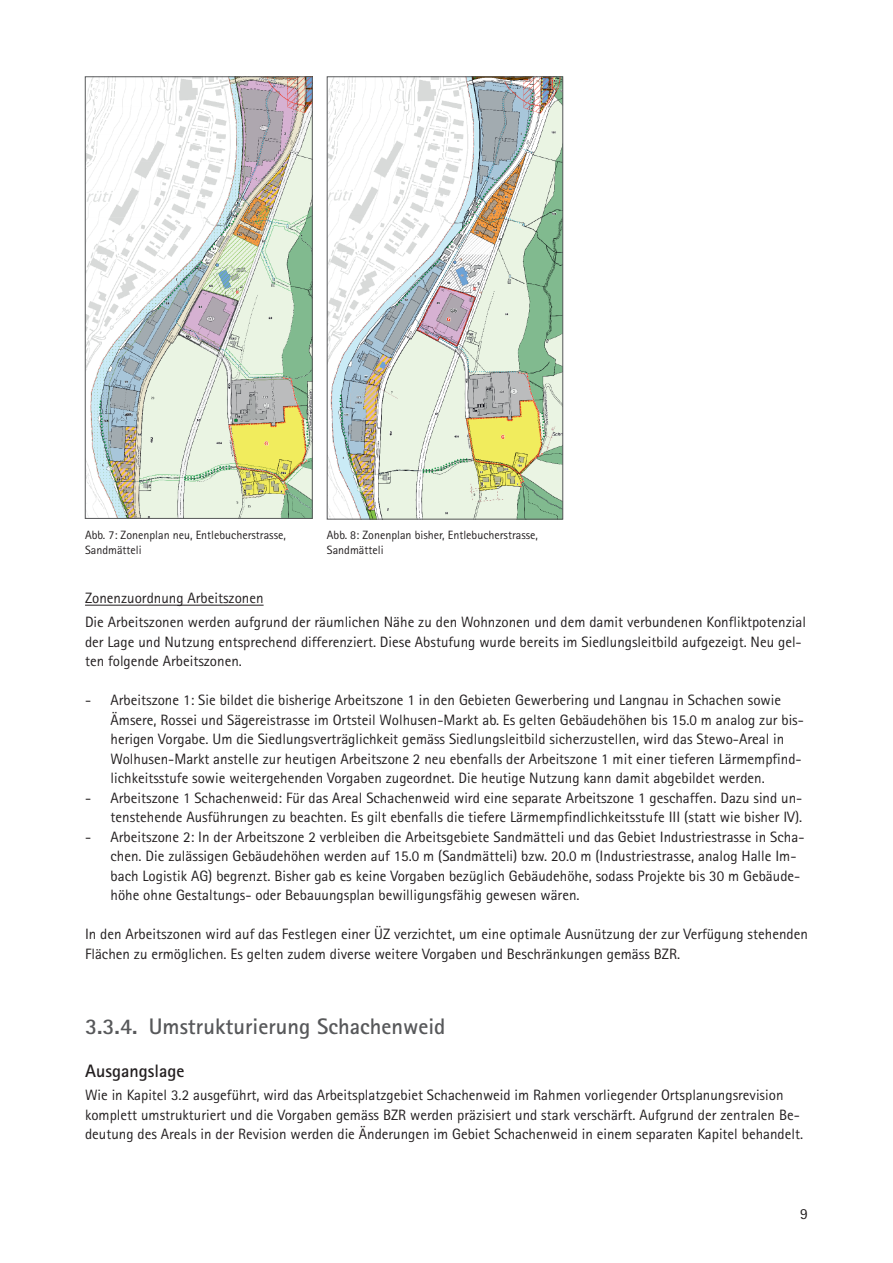
<style>
.page{position:relative;width:893px;height:1263px;background:#fff}
.page>*{position:absolute;margin:0;border:0;box-sizing:border-box;transform-origin:0 0}
.t1{font:700 22.5px "Rotis Sans Serif Std";color:#57585a}
.t2{font:700 18px "Rotis Sans Serif Std";color:#231f20}
.t3{font:15.3px "Rotis Sans Serif Std";color:#231f20}
.t4{font:15px/19.5px "Rotis Sans Serif Std";color:#231f20}
.t5{font:12px/15px "Rotis Sans Serif Std";color:#231f20}
</style>
<div class="page">
<hr style="left:85px;top:605px;width:179px;height:1px;background:#231f20">
<img style="left:87px;top:79px;width:223px;height:438px">
<div style="left:85px;top:77px;width:227px;height:442px;border:1px solid #57585a"></div>
<img style="left:329px;top:79px;width:232px;height:438px">
<div style="left:327px;top:77px;width:236px;height:442px;border:1px solid #57585a"></div>
<p class="t5" style="left:85px;top:528px;width:202px">Abb. 7: Zonenplan neu, Entlebucherstrasse,<br>Sandmätteli</p>
<p class="t5" style="left:327px;top:528px;width:213px">Abb. 8: Zonenplan bisher, Entlebucherstrasse,<br>Sandmätteli</p>
<p class="t4" style="left:85px;top:586px;width:722px;line-height:23.7px">Zonenzuordnung Arbeitszonen<br>Die Arbeitszonen werden aufgrund der räumlichen Nähe zu den Wohnzonen und dem damit verbundenen Konfliktpotenzial</p>
<p class="t4" style="left:85px;top:632px;width:718px">der Lage und Nutzung entsprechend differenziert. Diese Abstufung wurde bereits im Siedlungsleitbild aufgezeigt. Neu gel&shy;ten folgende Arbeitszonen.</p>
<p class="t4" style="left:111px;top:690px;width:695px;text-indent:-26px">- Arbeitszone 1: Sie bildet die bisherige Arbeitszone 1 in den Gebieten Gewerbering und Langnau in Schachen sowie Ämsere, Rossei und Sägereistrasse im Ortsteil Wolhusen-Markt ab. Es gelten Gebäudehöhen bis 15.0 m analog zur bis&shy;herigen Vorgabe. Um die Siedlungsverträglichkeit gemäss Siedlungsleitbild sicherzustellen, wird das Stewo-Areal in Wolhusen-Markt anstelle zur heutigen Arbeitszone 2 neu ebenfalls der Arbeitszone 1 mit einer tieferen Lärmempfind&shy;lichkeitsstufe sowie weitergehenden Vorgaben zugeordnet. Die heutige Nutzung kann damit abgebildet werden.</p>
<p class="t4" style="left:85px;top:788px;width:719px;text-align:right">- Arbeitszone 1 Schachenweid: Für das Areal Schachenweid wird eine separate Arbeitszone 1 geschaffen. Dazu sind un&shy;tenstehende Ausführungen zu beachten. Es gilt ebenfalls die tiefere Lärmempfindlichkeitsstufe III (statt wie bisher IV).</p>
<p class="t4" style="left:111px;top:827px;width:695px;text-indent:-26px">- Arbeitszone 2: In der Arbeitszone 2 verbleiben die Arbeitsgebiete Sandmätteli und das Gebiet Industriestrasse in Scha&shy;chen. Die zulässigen Gebäudehöhen werden auf 15.0 m (Sandmätteli) bzw. 20.0 m (Industriestrasse, analog Halle Im&shy;bach Logistik AG) begrenzt. Bisher gab es keine Vorgaben bezüglich Gebäudehöhe, sodass Projekte bis 30 m Gebäude&shy;höhe ohne Gestaltungs- oder Bebauungsplan bewilligungsfähig gewesen wären.</p>
<p class="t4" style="left:85px;top:924px;width:724px">In den Arbeitszonen wird auf das Festlegen einer ÜZ verzichtet, um eine optimale Ausnützung der zur Verfügung stehenden<br>Flächen zu ermöglichen. Es gelten zudem diverse weitere Vorgaben und Beschränkungen gemäss BZR.</p>
<h1 class="t1" style="left:85px;top:1012px;width:362px">3.3.4. Umstrukturierung Schachenweid</h1>
<p class="t2" style="left:85px;top:1059px;width:101px">Ausgangslage</p>
<p class="t4" style="left:85px;top:1085px;width:720px">Wie in Kapitel 3.2 ausgeführt, wird das Arbeitsplatzgebiet Schachenweid im Rahmen vorliegender Ortsplanungsrevision komplett umstrukturiert und die Vorgaben gemäss BZR werden präzisiert und stark verschärft. Aufgrund der zentralen Be&shy;deutung des Areals in der Revision werden die Änderungen im Gebiet Schachenweid in einem separaten Kapitel behandelt.</p>
<p class="t3" style="left:800px;top:1204px;width:9px">9</p>
</div>
